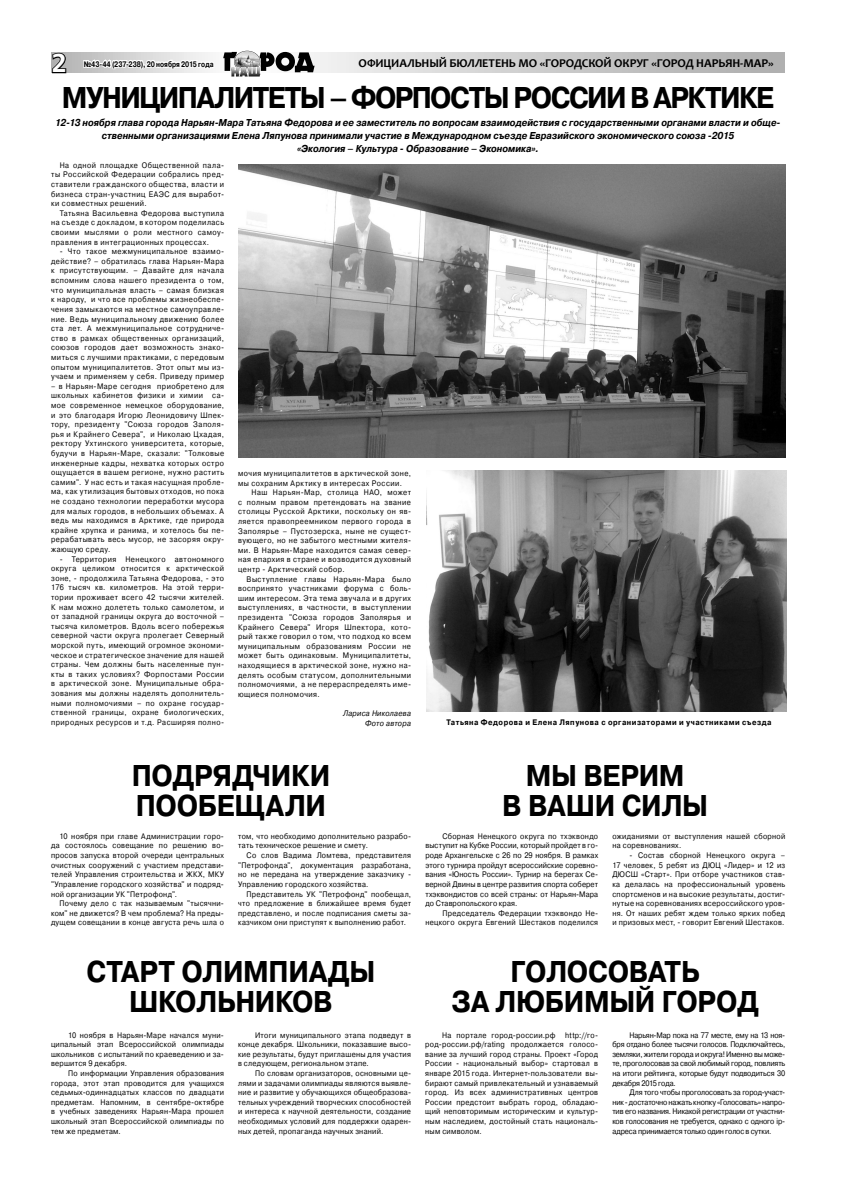
<style>
.page{position:relative;width:842px;height:1191px;background:#fff}
.page>*{position:absolute;margin:0;border:0;box-sizing:border-box;transform-origin:0 0}
.t1{font:700 30px/30px "Pragmatica C";letter-spacing:-.015em;color:#000;text-align:center;scale:.9 1}
.t2{font:700 30px "Pragmatica C";letter-spacing:-.055em;color:#000;scale:.9 1}
.t3{font:700 26px "Free Set C";color:#fff}
.t4{font:700 12px "Candara";letter-spacing:-.01em;color:#000}
.t5{font:italic 700 10px/13px "Pragmatica C";letter-spacing:.005em;color:#000;text-align:center;scale:.9 1}
.t6{font:8px/9.6px "Pragmatica C";letter-spacing:.04em;color:#000;text-align:justify;scale:.9 1}
.t7{font:8px/9.6px "Pragmatica C";letter-spacing:.065em;color:#000;scale:.9 1}
.t8{font:700 8px "Pragmatica C";letter-spacing:.065em;color:#000;scale:.9 1}
.t9{font:700 8px "Pragmatica C";letter-spacing:-.005em;color:#000;scale:.8 1}
.t10{font:italic 8px/9.6px "Pragmatica C";letter-spacing:.03em;color:#000;text-align:right;scale:.9 1}
</style>
<div class="page">
<svg style="left:67px;top:53px;width:718px;height:20px;background:#cdcdcd"></svg>
<svg style="left:223px;top:50px;width:92px;height:27px"></svg>
<svg style="left:51px;top:52px;width:16px;height:22px"></svg>
<svg style="left:82px;top:52px;width:133px;height:21px"></svg>
<img style="left:238px;top:164px;width:547px;height:293px">
<img style="left:426px;top:471px;width:360px;height:241px">
<h2 class="t3" style="left:51px;top:48px;width:17px">2</h2>
<p class="t9" style="left:84px;top:59px;width:164px">№43-44 (237-238), 20 ноября 2015 года</p>
<h3 class="t4" style="left:359px;top:56px;width:417px">ОФИЦИАЛЬНЫЙ БЮЛЛЕТЕНЬ МО «ГОРОДСКОЙ ОКРУГ «ГОРОД НАРЬЯН-МАР»</h3>
<h1 class="t2" style="left:62px;top:81px;width:793px">Муниципалитеты – форпосты России в Арктике</h1>
<p class="t5" style="left:55px;top:116px;width:807px">12-13 ноября глава города Нарьян-Мара Татьяна Федорова и ее заместитель по вопросам взаимодействия с государственными органами власти и обще&shy;ственными организациями Елена Ляпунова принимали участие в Международном съезде Евразийского экономического союза -2015<br>«Экология – Культура - Образование – Экономика».</p>
<p class="t6" style="left:51px;top:160px;width:194px;text-indent:9px">На одной площадке Общественной пала&shy;ты Российской Федерации собрались пред&shy;ставители гражданского общества, власти и бизнеса стран-участниц ЕАЭС для выработ&shy;ки совместных решений.</p>
<p class="t6" style="left:51px;top:208px;width:194px;text-indent:9px">Татьяна Васильевна Федорова выступила на съезде с докладом, в котором поделилась своими мыслями о роли местного самоу&shy;правления в интеграционных процессах.</p>
<p class="t6" style="left:51px;top:247px;width:194px;text-indent:9px">- Что такое межмуниципальное взаимо&shy;действие? – обратилась глава Нарьян-Мара к присутствующим. – Давайте для начала вспомним слова нашего президента о том, что муниципальная власть – самая близкая к народу, и что все проблемы жизнеобеспе&shy;чения замыкаются на местное самоуправле&shy;ние. Ведь муниципальному движению более ста лет. А межмуниципальное сотрудниче&shy;ство в рамках общественных организаций, союзов городов дает возможность знако&shy;миться с лучшими практиками, с передовым опытом муниципалитетов. Этот опыт мы из&shy;учаем и применяем у себя. Приведу пример</p>
<p class="t6" style="left:51px;top:381px;width:194px">– в Нарьян-Маре сегодня приобретено для школьных кабинетов физики и химии са&shy;мое современное немецкое оборудование, и это благодаря Игорю Леонидовичу Шпек&shy;тору, президенту "Союза городов Заполя&shy;рья и Крайнего Севера", и Николаю Цхадая, ректору Ухтинского университета, которые, будучи в Нарьян-Маре, сказали: "Толковые инженерные кадры, нехватка которых остро ощущается в вашем регионе, нужно растить самим". У нас есть и такая насущная пробле&shy;ма, как утилизация бытовых отходов, но пока не создано технологии переработки мусора для малых городов, в небольших объемах. А ведь мы находимся в Арктике, где природа крайне хрупка и ранима, и хотелось бы пе&shy;рерабатывать весь мусор, не засоряя окру&shy;жающую среду.</p>
<p class="t6" style="left:51px;top:554px;width:194px;text-indent:9px">- Территория Ненецкого автономного округа целиком относится к арктической зоне, - продолжила Татьяна Федорова, - это 176 тысяч кв. километров. На этой терри&shy;тории проживает всего 42 тысячи жителей.<br>К нам можно долететь только самолетом, и от западной границы округа до восточной – тысяча километров. Вдоль всего побережья северной части округа пролегает Северный морской путь, имеющий огромное экономи&shy;ческое и стратегическое значение для нашей страны. Чем должны быть населенные пун&shy;кты в таких условиях? Форпостами России в арктической зоне. Муниципальные обра&shy;зования мы должны наделять дополнитель&shy;ными полномочиями – по охране государ&shy;ственной границы, охране биологических, природных ресурсов и т.д. Расширяя полно-</p>
<p class="t7" style="left:238px;top:468px;width:194px">мочия муниципалитетов в арктической зоне, мы сохраним Арктику в интересах России.</p>
<p class="t6" style="left:238px;top:488px;width:194px;text-indent:14px">Наш Нарьян-Мар, столица НАО, может с полным правом претендовать на звание столицы Русской Арктики, поскольку он яв&shy;ляется правопреемником первого города в Заполярье – Пустозерска, ныне не сущест&shy;вующего, но не забытого местными жителя&shy;ми. В Нарьян-Маре находится самая север&shy;ная епархия в стране и возводится духовный центр - Арктический собор.</p>
<p class="t6" style="left:238px;top:574px;width:194px;text-indent:9px">Выступление главы Нарьян-Мара было воспринято участниками форума с боль&shy;шим интересом. Эта тема звучала и в других выступлениях, в частности, в выступлении президента "Союза городов Заполярья и Крайнего Севера" Игоря Шпектора, кото&shy;рый также говорил о том, что подход ко всем муниципальным образованиям России не может быть одинаковым. Муниципалитеты, находящиеся в арктической зоне, нужно на&shy;делять особым статусом, дополнительными полномочиями, а не перераспределять име&shy;ющиеся полномочия.</p>
<p class="t10" style="left:343px;top:708px;width:77px">Лариса Николаева<br>Фото автора</p>
<h1 class="t1" style="left:132px;top:760px;width:222px;text-align:left">Подрядчики пообещали</h1>
<p class="t6" style="left:51px;top:831px;width:194px;text-indent:9px">10 ноября при главе Администрации горо&shy;да состоялось совещание по решению во&shy;просов запуска второй очереди центральных очистных сооружений с участием представи&shy;телей Управления строительства и ЖКХ, МКУ "Управление городского хозяйства" и подряд&shy;ной организации УК "Петрофонд".</p>
<p class="t6" style="left:51px;top:898px;width:194px;text-indent:9px">Почему дело с так называемым "тысячни&shy;ком" не движется? В чем проблема? На преды&shy;дущем совещании в конце августа речь шла о</p>
<p class="t6" style="left:238px;top:831px;width:194px">том, что необходимо дополнительно разрабо&shy;тать техническое решение и смету.</p>
<p class="t6" style="left:238px;top:850px;width:194px;text-indent:9px">Со слов Вадима Ломтева, представителя "Петрофонда", документация разработана, но не передана на утверждение заказчику - Управлению городского хозяйства.</p>
<p class="t6" style="left:238px;top:889px;width:194px;text-indent:9px">Представитель УК "Петрофонд" пообещал, что предложение в ближайшее время будет представлено, и после подписания сметы за&shy;казчиком они приступят к выполнению работ.</p>
<h1 class="t1" style="left:87px;top:956px;width:323px">Старт олимпиады школьников</h1>
<p class="t6" style="left:51px;top:1030px;width:194px;text-indent:17px">10 ноября в Нарьян-Маре начался муни&shy;ципальный этап Всероссийской олимпиады школьников с испытаний по краеведению и за&shy;вершится 9 декабря.</p>
<p class="t6" style="left:51px;top:1068px;width:194px;text-indent:17px">По информации Управления образования города, этот этап проводится для учащихся седьмых-одиннадцатых классов по двадцати предметам. Напомним, в сентябре-октябре в учебных заведениях Нарьян-Мара прошел школьный этап Всероссийской олимпиады по тем же предметам.</p>
<p class="t6" style="left:238px;top:1030px;width:194px;text-indent:17px">Итоги муниципального этапа подведут в конце декабря. Школьники, показавшие высо&shy;кие результаты, будут приглашены для участия в следующем, региональном этапе.</p>
<p class="t6" style="left:238px;top:1068px;width:194px;text-indent:17px">По словам организаторов, основными це&shy;лями и задачами олимпиады являются выявле&shy;ние и развитие у обучающихся общеобразова&shy;тельных учреждений творческих способностей и интереса к научной деятельности, создание необходимых условий для поддержки одарен&shy;ных детей, пропаганда научных знаний.</p>
<p class="t8" style="left:446px;top:717px;width:363px">Татьяна Федорова и Елена Ляпунова с организаторами и участниками съезда</p>
<h1 class="t1" style="left:502px;top:760px;width:230px">Мы верим<br>в ваши силы</h1>
<p class="t6" style="left:425px;top:831px;width:193px;text-indent:17px">Сборная Ненецкого округа по тхэквондо выступит на Кубке России, который пройдет в го&shy;роде Архангельске с 26 по 29 ноября. В рамках этого турнира пройдут всероссийские соревно&shy;вания «Юность России». Турнир на берегах Се&shy;верной Двины в центре развития спорта соберет тхэквондистов со всей страны: от Нарьян-Мара до Ставропольского края.</p>
<p class="t6" style="left:425px;top:908px;width:193px;text-align:right">Председатель Федерации тхэквондо Не&shy;нецкого округа Евгений Шестаков поделился</p>
<p class="t6" style="left:612px;top:831px;width:194px">ожиданиями от выступления нашей сборной на соревнованиях.</p>
<p class="t6" style="left:612px;top:850px;width:194px;text-indent:17px">- Состав сборной Ненецкого округа – 17 человек, 5 ребят из ДЮЦ «Лидер» и 12 из ДЮСШ «Старт». При отборе участников став&shy;ка делалась на профессиональный уровень спортсменов и на высокие результаты, достиг&shy;нутые на соревнованиях всероссийского уров&shy;ня. От наших ребят ждем только ярких побед и призовых мест, - говорит Евгений Шестаков.</p>
<h1 class="t1" style="left:452px;top:956px;width:343px">Голосовать<br>за любимый город</h1>
<p class="t6" style="left:425px;top:1030px;width:194px;text-indent:17px">На портале город-россии.рф http://го&shy;род-россии.рф/rating продолжается голосо&shy;вание за лучший город страны. Проект «Город России - национальный выбор» стартовал в январе 2015 года. Интернет-пользователи вы&shy;бирают самый привлекательный и узнаваемый город. Из всех административных центров России предстоит выбрать город, обладаю&shy;щий неповторимым историческим и культур&shy;ным наследием, достойный стать националь&shy;ным символом.</p>
<p class="t6" style="left:612px;top:1030px;width:194px;text-indent:17px">Нарьян-Мар пока на 77 месте, ему на 13 ноя&shy;бря отдано более тысячи голосов. Подключайтесь, земляки, жители города и округа! Именно вы може&shy;те, проголосовав за свой любимый город, повлиять на итоги рейтинга, которые будут подводиться 30 декабря 2015 года.</p>
<p class="t6" style="left:612px;top:1087px;width:194px;text-indent:17px">Для того чтобы проголосовать за город-участ&shy;ник - достаточно нажать кнопку «Голосовать» напро&shy;тив его названия. Никакой регистрации от участни&shy;ков голосования не требуется, однако с одного ip&shy;адреса принимается только один голос в сутки.</p>
</div>
